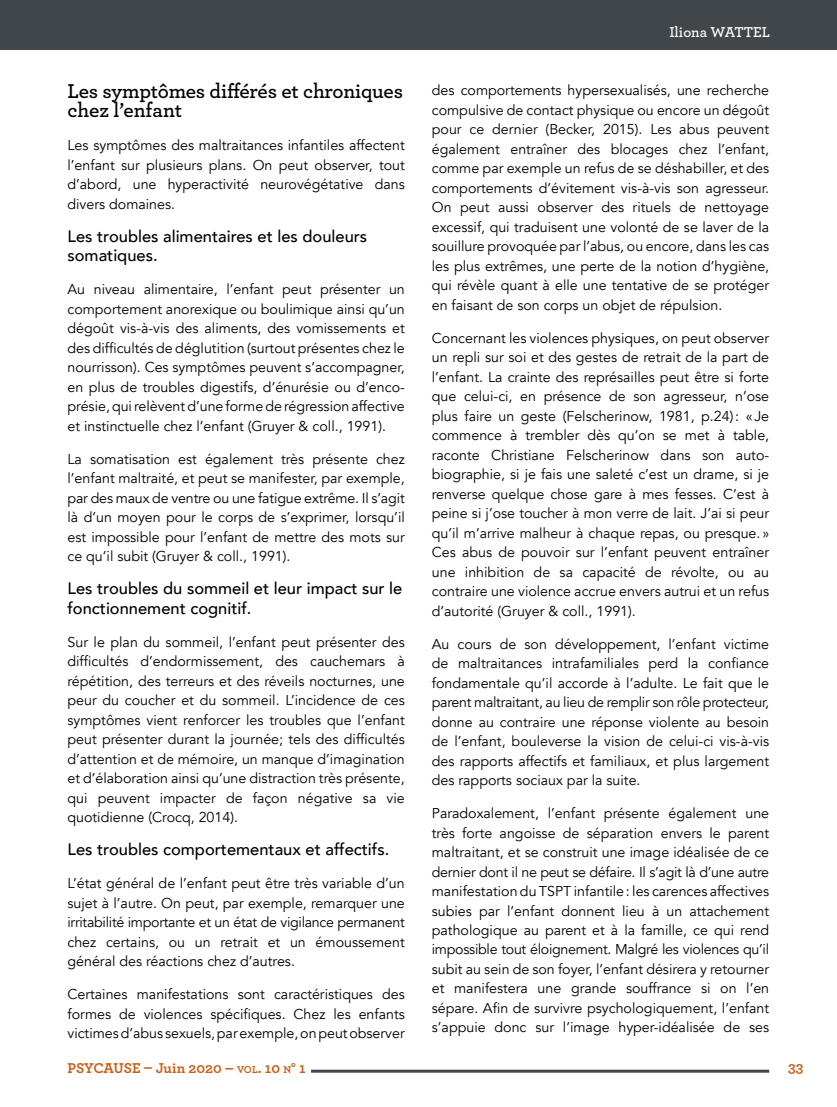
<style>
.page{position:relative;width:837px;height:1107px;background:#fff}
.page>*{position:absolute;margin:0;border:0;box-sizing:border-box;transform-origin:0 0}
.t1{font:600 21px/19.5px "Archer";letter-spacing:-.01em;color:#000}
.t2{font:500 16.5px/19.5px "Avenir";color:#000}
.t3{font:700 15px "Archer";letter-spacing:-.015em;color:#ca6116}
.t4{font:600 15px "Archer";color:#fff}
.t5{font:14.25px/19.5px "Avenir";color:#000;text-align:justify}
.s1{font-size:10.5px}
.s2{font-style:inherit}
</style>
<div class="page">
<hr style="left:311px;top:1070px;width:458px;height:3px;background:#404649">
<div style="left:0;top:0;width:837px;height:50px;background:#404649"></div>
<h1 class="t1" style="left:68px;top:80px;width:337px">Les symptômes différés et chroniques chez l’enfant</h1>
<p class="t5" style="left:68px;top:136px;width:339px">Les symptômes des maltraitances infantiles affectent l’enfant sur plusieurs plans. On peut observer, tout d’abord, une hyperactivité neurovégétative dans divers domaines.</p>
<p class="t2" style="left:68px;top:225px;width:301px">Les troubles alimentaires et les douleurs somatiques.</p>
<p class="t5" style="left:68px;top:280px;width:339px">Au niveau alimentaire, l’enfant peut présenter un comportement anorexique ou boulimique ainsi qu’un dégoût vis-à-vis des aliments, des vomissements et des difficultés de déglutition (surtout présentes chez le nourrisson). Ces symptômes peuvent s’accompagner, en plus de troubles digestifs, d’énurésie ou d’enco&shy;présie, qui relèvent d’une forme de régression affective et instinctuelle chez l’enfant (Gruyer &amp; coll., 1991).</p>
<p class="t5" style="left:68px;top:449px;width:339px">La somatisation est également très présente chez l’enfant maltraité, et peut se manifester, par exemple, par des maux de ventre ou une fatigue extrême. Il s’agit là d’un moyen pour le corps de s’exprimer, lorsqu’il est impossible pour l’enfant de mettre des mots sur ce qu’il subit (Gruyer &amp; coll., 1991).</p>
<p class="t2" style="left:68px;top:578px;width:336px">Les troubles du sommeil et leur impact sur le fonctionnement cognitif.</p>
<p class="t5" style="left:68px;top:632px;width:339px">Sur le plan du sommeil, l’enfant peut présenter des difficultés d’endormissement, des cauchemars à répétition, des terreurs et des réveils nocturnes, une peur du coucher et du sommeil. L’incidence de ces symptômes vient renforcer les troubles que l’enfant peut présenter durant la journée; tels des difficultés d’attention et de mémoire, un manque d’imagination et d’élaboration ainsi qu’une distraction très présente, qui peuvent impacter de façon négative sa vie quotidienne (Crocq, 2014).</p>
<p class="t2" style="left:68px;top:839px;width:323px">Les troubles comportementaux et affectifs.</p>
<p class="t5" style="left:68px;top:874px;width:339px">L’état général de l’enfant peut être très variable d’un sujet à l’autre. On peut, par exemple, remarquer une irritabilité importante et un état de vigilance permanent chez certains, ou un retrait et un émoussement général des réactions chez d’autres.</p>
<p class="t5" style="left:68px;top:985px;width:339px">Certaines manifestations sont caractéristiques des formes de violences spécifiques. Chez les enfants victimes d’abus sexuels, par exemple, on peut observer</p>
<p class="t4" style="left:669px;top:21px;width:102px">Iliona WATTEL</p>
<p class="t5" style="left:432px;top:81px;width:339px">des comportements hypersexualisés, une recherche compulsive de contact physique ou encore un dégoût pour ce dernier (Becker, 2015). Les abus peuvent également entraîner des blocages chez l’enfant, comme par exemple un refus de se déshabiller, et des comportements d’évitement vis-à-vis son agresseur.<br>On peut aussi observer des rituels de nettoyage excessif, qui traduisent une volonté de se laver de la souillure provoquée par l’abus, ou encore, dans les cas les plus extrêmes, une perte de la notion d’hygiène, qui révèle quant à elle une tentative de se protéger en faisant de son corps un objet de répulsion.</p>
<p class="t5" style="left:432px;top:328px;width:339px">Concernant les violences physiques, on peut observer un repli sur soi et des gestes de retrait de la part de l’enfant. La crainte des représailles peut être si forte que celui-ci, en présence de son agresseur, n’ose plus faire un geste (Felscherinow, 1981, p.24): « Je commence à trembler dès qu’on se met à table, raconte Christiane Felscherinow dans son auto&shy;biographie, si je fais une saleté c’est un drame, si je renverse quelque chose gare à mes fesses. C’est à peine si j’ose toucher à mon verre de lait. J’ai si peur qu’il m’arrive malheur à chaque repas, ou presque. » Ces abus de pouvoir sur l’enfant peuvent entraîner une inhibition de sa capacité de révolte, ou au contraire une violence accrue envers autrui et un refus d’autorité (Gruyer &amp; coll., 1991).</p>
<p class="t5" style="left:432px;top:634px;width:339px">Au cours de son développement, l’enfant victime de maltraitances intrafamiliales perd la confiance fondamentale qu’il accorde à l’adulte. Le fait que le parent maltraitant, au lieu de remplir son rôle protecteur, donne au contraire une réponse violente au besoin de l’enfant, bouleverse la vision de celui-ci vis-à-vis des rapports affectifs et familiaux, et plus largement des rapports sociaux par la suite.</p>
<p class="t5" style="left:432px;top:804px;width:339px">Paradoxalement, l’enfant présente également une très forte angoisse de séparation envers le parent maltraitant, et se construit une image idéalisée de ce dernier dont il ne peut se défaire. Il s’agit là d’une autre manifestation du TSPT infantile: les carences affectives subies par l’enfant donnent lieu à un attachement pathologique au parent et à la famille, ce qui rend impossible tout éloignement. Malgré les violences qu’il subit au sein de son foyer, l’enfant désirera y retourner et manifestera une grande souffrance si on l’en sépare. Afin de survivre psychologiquement, l’enfant s’appuie donc sur l’image hyper-idéalisée de ses</p>
<p class="t3" style="left:68px;top:1056px;width:240px">PSYCAUSE – Juin 2020 – <span class="s1">VOL</span><span class="s2">. 10</span> <span class="s1">N</span><span class="s2">° 1</span></p>
<p class="t3" style="left:788px;top:1055px;width:17px">33</p>
</div>
